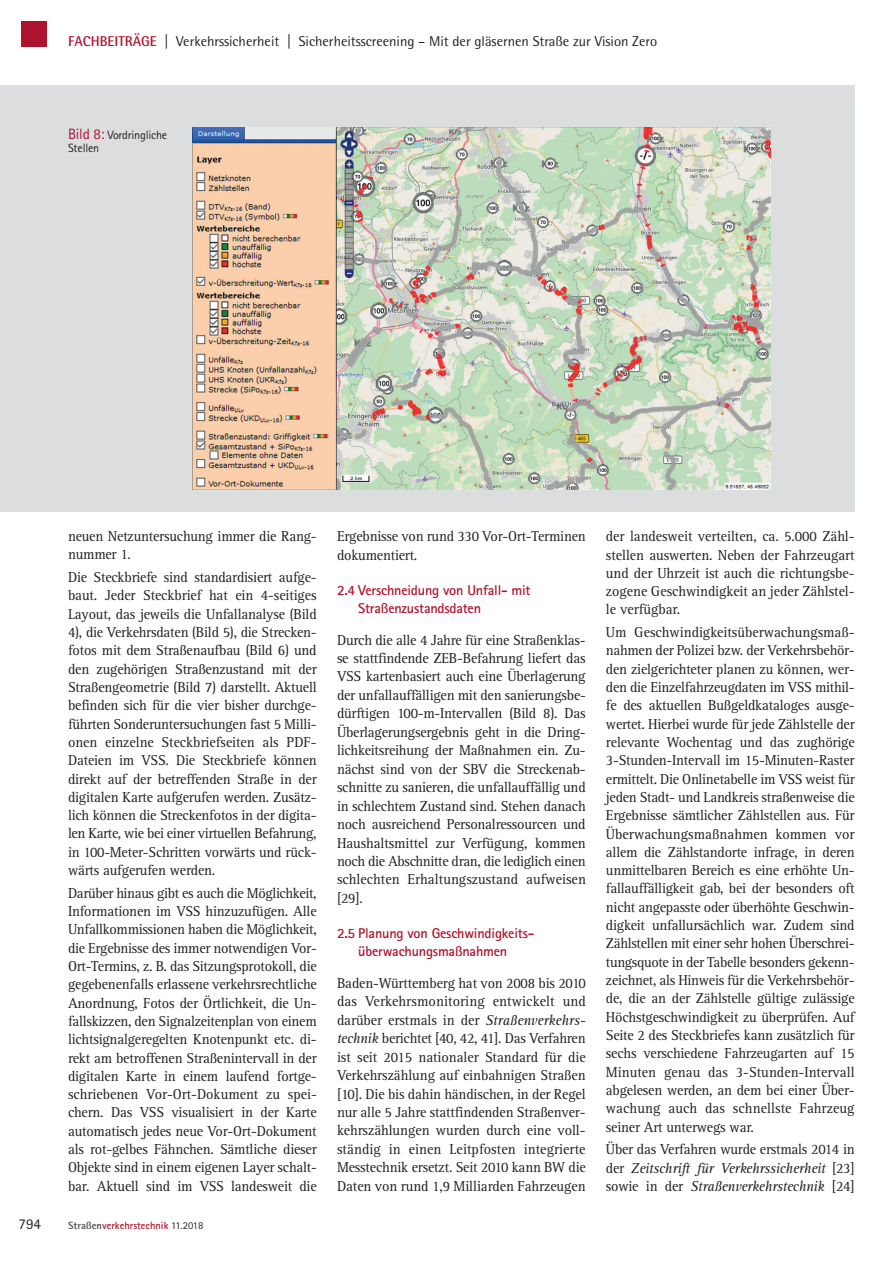
<style>
.page{position:relative;width:893px;height:1263px;background:#fff}
.page>*{position:absolute;margin:0;border:0;box-sizing:border-box;transform-origin:0 0}
.t1{font:15px "Rotis Sans Serif W1 G";color:#231f20}
.t2{font:14.85px/18.3px "Rotis Serif W1 G";letter-spacing:-.015em;color:#231f20;text-align:justify;scale:.96 1}
.t3{font:700 14.25px/18px "Rotis Sans Serif W1 G";letter-spacing:-.015em;color:#ae142f}
.t4{font:14.25px "Rotis Semi Sans W1 G";color:#231f20}
.t5{font:12px/13.5px "Rotis Sans Serif W1 G";letter-spacing:-.015em;color:#231f20}
.t6{font:700 10.5px "Rotis Sans Serif W1 G";color:#ae142f}
.s1{font-weight:700;color:#ae142f}
.s2{font-size:15px;color:#ae142f}
.s3{font-weight:800;color:#57585a}
.s4{font-weight:400;color:#231f20}
.s5{font-style:italic}
</style>
<div class="page">
<div style="left:21px;top:21px;width:26px;height:26px;background:#ae142f"></div>
<div style="left:0;top:85px;width:855px;height:427px;background:#dcdddf"></div>
<img style="left:192px;top:128px;width:579px;height:362px">
<p class="t4" style="left:68px;top:33px;width:591px"><span class="s1">FACHBEITRÄGE</span> | Verkehrssicherheit | Sicherheitsscreening – Mit der gläsernen Straße zur Vision Zero</p>
<p class="t5" style="left:68px;top:128px;width:101px"><span class="s2">Bild 8:</span> Vordringliche<br>Stellen</p>
<p class="t1" style="left:19px;top:1215px;width:24px">794</p>
<p class="t2" style="left:68px;top:527px;width:261px">neuen Netzuntersuchung immer die Rang&shy;nummer 1.</p>
<p class="t2" style="left:68px;top:568px;width:261px">Die Steckbriefe sind standardisiert aufge&shy;baut. Jeder Steckbrief hat ein 4-seitiges Layout, das jeweils die Unfallanalyse (Bild 4), die Verkehrsdaten (Bild 5), die Strecken&shy;fotos mit dem Straßenaufbau (Bild 6) und den zugehörigen Straßenzustand mit der Straßengeometrie (Bild 7) darstellt. Aktuell befinden sich für die vier bisher durchge&shy;führten Sonderuntersuchungen fast 5 Milli&shy;onen einzelne Steckbriefseiten als PDF-Dateien im VSS. Die Steckbriefe können direkt auf der betreffenden Straße in der digitalen Karte aufgerufen werden. Zusätz&shy;lich können die Streckenfotos in der digita&shy;len Karte, wie bei einer virtuellen Befahrung, in 100-Meter-Schritten vorwärts und rück&shy;wärts aufgerufen werden.</p>
<p class="t2" style="left:68px;top:883px;width:261px">Darüber hinaus gibt es auch die Möglichkeit, Informationen im VSS hinzuzufügen. Alle Unfallkommissionen haben die Möglichkeit, die Ergebnisse des immer notwendigen Vor-Ort-Termins, z. B. das Sitzungsprotokoll, die gegebenenfalls erlassene verkehrsrechtliche Anordnung, Fotos der Örtlichkeit, die Un&shy;fallskizzen, den Signalzeitenplan von einem lichtsignalgeregelten Knotenpunkt etc. di&shy;rekt am betroffenen Straßenintervall in der digitalen Karte in einem laufend fortge&shy;schriebenen Vor-Ort-Dokument zu spei&shy;chern. Das VSS visualisiert in der Karte automatisch jedes neue Vor-Ort-Dokument als rot-gelbes Fähnchen. Sämtliche dieser Objekte sind in einem eigenen Layer schalt&shy;bar. Aktuell sind im VSS landesweit die</p>
<p class="t6" style="left:68px;top:1219px;width:137px"><span class="s3">Straßen</span>verkehrstechnik <span class="s4">11.2018</span></p>
<p class="t2" style="left:337px;top:527px;width:261px">Ergebnisse von rund 330 Vor-Ort-Terminen dokumentiert.</p>
<p class="t3" style="left:358px;top:581px;width:174px;text-indent:-21px">2.4 Verschneidung von Unfall- mit<br>Straßenzustandsdaten</p>
<p class="t2" style="left:337px;top:630px;width:261px">Durch die alle 4 Jahre für eine Straßenklas&shy;se stattfindende ZEB-Befahrung liefert das VSS kartenbasiert auch eine Überlagerung der unfallauffälligen mit den sanierungsbe&shy;dürftigen 100-m-Intervallen (Bild 8). Das Überlagerungsergebnis geht in die Dring&shy;lichkeitsreihung der Maßnahmen ein. Zu&shy;nächst sind von der SBV die Streckenab&shy;schnitte zu sanieren, die unfallauffällig und in schlechtem Zustand sind. Stehen danach noch ausreichend Personalressourcen und Haushaltsmittel zur Verfügung, kommen noch die Abschnitte dran, die lediglich einen schlechten Erhaltungszustand aufweisen [29].</p>
<p class="t3" style="left:337px;top:924px;width:199px;text-align:center">2.5 Planung von Geschwindigkeits&shy;überwachungsmaßnahmen</p>
<p class="t2" style="left:337px;top:974px;width:261px">Baden-Württemberg hat von 2008 bis 2010 das Verkehrsmonitoring entwickelt und darüber erstmals in der <span class="s5">Straßenverkehrs&shy;technik</span> berichtet [40, 42, 41]. Das Verfahren ist seit 2015 nationaler Standard für die Verkehrszählung auf einbahnigen Straßen [10]. Die bis dahin händischen, in der Regel nur alle 5 Jahre stattfindenden Straßenver&shy;kehrszählungen wurden durch eine voll&shy;ständig in einen Leitpfosten integrierte Messtechnik ersetzt. Seit 2010 kann BW die Daten von rund 1,9 Milliarden Fahrzeugen</p>
<p class="t2" style="left:606px;top:527px;width:261px">der landesweit verteilten, ca. 5.000 Zähl&shy;stellen auswerten. Neben der Fahrzeugart und der Uhrzeit ist auch die richtungsbe&shy;zogene Geschwindigkeit an jeder Zählstel&shy;le verfügbar.</p>
<p class="t2" style="left:606px;top:623px;width:261px">Um Geschwindigkeitsüberwachungsmaß&shy;nahmen der Polizei bzw. der Verkehrsbehör&shy;den zielgerichteter planen zu können, wer&shy;den die Einzelfahrzeugdaten im VSS mithil&shy;fe des aktuellen Bußgeldkataloges ausge&shy;wertet. Hierbei wurde für jede Zählstelle der relevante Wochentag und das zughörige 3-Stunden-Intervall im 15-Minuten-Raster ermittelt. Die Onlinetabelle im VSS weist für jeden Stadt- und Landkreis straßenweise die Ergebnisse sämtlicher Zählstellen aus. Für Überwachungsmaßnahmen kommen vor allem die Zählstandorte infrage, in deren unmittelbaren Bereich es eine erhöhte Un&shy;fallauffälligkeit gab, bei der besonders oft nicht angepasste oder überhöhte Geschwin&shy;digkeit unfallursächlich war. Zudem sind Zählstellen mit einer sehr hohen Überschrei&shy;tungsquote in der Tabelle besonders gekenn&shy;zeichnet, als Hinweis für die Verkehrsbehör&shy;de, die an der Zählstelle gültige zulässige Höchstgeschwindigkeit zu überprüfen. Auf Seite 2 des Steckbriefes kann zusätzlich für sechs verschiedene Fahrzeugarten auf 15<br>Minuten genau das 3-Stunden-Intervall abgelesen werden, an dem bei einer Über&shy;wachung auch das schnellste Fahrzeug seiner Art unterwegs war.</p>
<p class="t2" style="left:606px;top:1140px;width:261px">Über das Verfahren wurde erstmals 2014 in der <span class="s5">Zeitschrift für Verkehrssicherheit</span> [23] sowie in der <span class="s5">Straßenverkehrstechnik</span> [24]</p>
</div>
